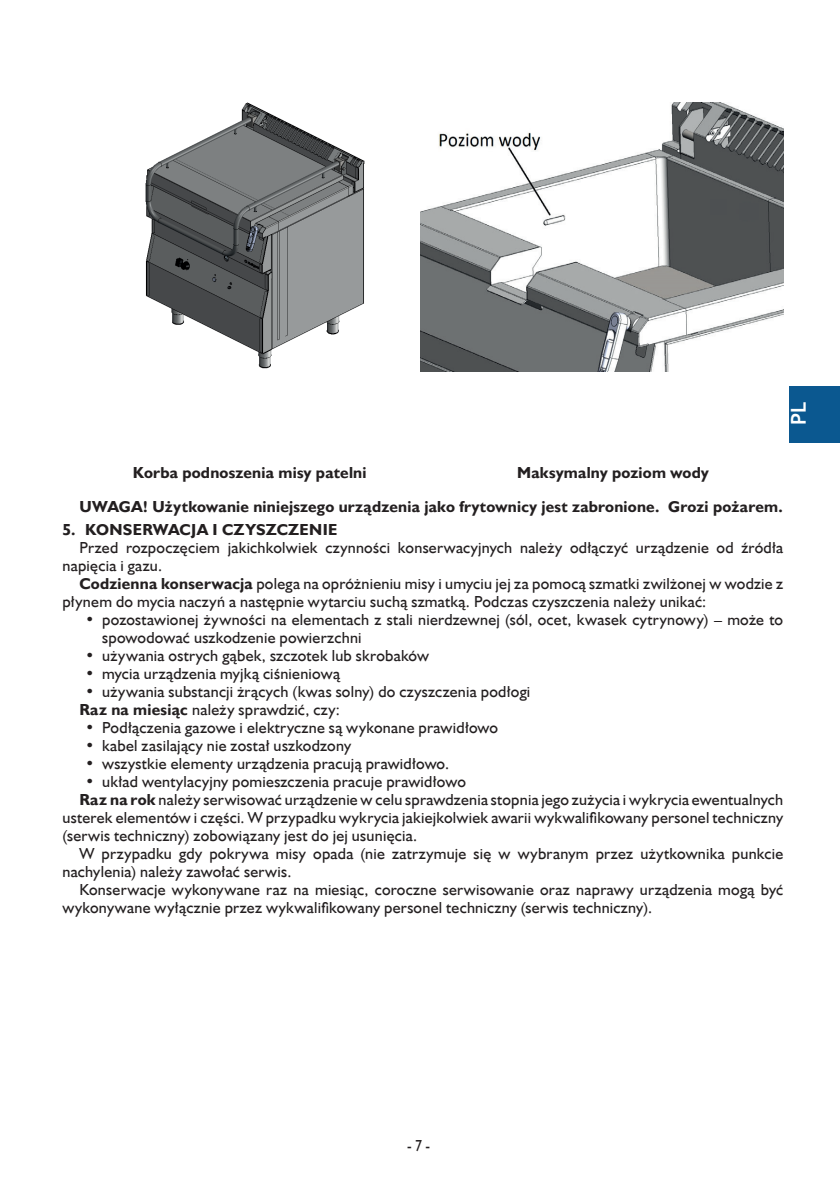
<style>
.page{position:relative;width:840px;height:1191px;background:#fff}
.page>*{position:absolute;margin:0;border:0;box-sizing:border-box;transform-origin:0 0}
.t1{font:700 20.6px "Trebuchet MS";color:#fff}
.t2{font:16px/18px "Humanst 521 EU";letter-spacing:.015em;color:#231f20}
.t3{font:700 16px/34px "Humanst 521 EU";letter-spacing:.015em;color:#231f20}
.t4{font:16px "Humanst 521 EU";letter-spacing:.015em;color:#231f20;scale:.86 1}
.s1{font-weight:700}
</style>
<div class="page">
<div style="left:788px;top:386px;width:51px;height:56px;background:#0b5890"></div>
<img style="left:420px;top:102px;width:362px;height:269px">
<div style="left:710px;top:199px;width:16px;height:15px;background:#4d5052"></div>
<div style="left:738px;top:203px;width:20px;height:16px;background:#4d5052"></div>
<img style="left:145px;top:102px;width:220px;height:267px">
<div style="left:219px;top:274px;width:6px;height:14px;background:#5a5d5e"></div>
<p class="t1" style="left:785px;top:425px;width:25px;rotate:-90deg">PL</p>
<p class="t3" style="left:79px;top:455px;width:704px;text-indent:437px">Maksymalny poziom wody<br>UWAGA! Użytkowanie niniejszego urządzenia jako frytownicy jest zabronione. Grozi pożarem.</p>
<p class="t3" style="left:62px;top:513px;width:276px">5. KONSERWACJA I CZYSZCZENIE</p>
<p class="t2" style="left:62px;top:539px;width:722px;text-indent:17px">Przed rozpoczęciem jakichkolwiek czynności konserwacyjnych należy odłączyć urządzenie od źródła napięcia i gazu.</p>
<p class="t2" style="left:62px;top:575px;width:721px;text-indent:17px"><span class="s1">Codzienna konserwacja</span> polega na opróżnieniu misy i umyciu jej za pomocą szmatki zwilżonej w wodzie z płynem do mycia naczyń a następnie wytarciu suchą szmatką. Podczas czyszczenia należy unikać:</p>
<p class="t2" style="left:102px;top:611px;width:682px;text-indent:-17px"><span class="s1">•</span> pozostawionej żywności na elementach z stali nierdzewnej (sól, ocet, kwasek cytrynowy) – może to spowodować uszkodzenie powierzchni</p>
<p class="t2" style="left:85px;top:647px;width:345px"><span class="s1">•</span> używania ostrych gąbek, szczotek lub skrobaków</p>
<p class="t2" style="left:85px;top:665px;width:256px"><span class="s1">•</span> mycia urządzenia myjką ciśnieniową</p>
<p class="t2" style="left:79px;top:683px;width:452px;text-indent:6px"><span class="s1">•</span> używania substancji żrących (kwas solny) do czyszczenia podłogi<br><span class="s1">Raz na miesiąc</span> należy sprawdzić, czy:</p>
<p class="t2" style="left:85px;top:719px;width:414px"><span class="s1">•</span> Podłączenia gazowe i elektryczne są wykonane prawidłowo</p>
<p class="t2" style="left:85px;top:737px;width:267px"><span class="s1">•</span> kabel zasilający nie został uszkodzony</p>
<p class="t2" style="left:85px;top:755px;width:365px"><span class="s1">•</span> wszystkie elementy urządzenia pracują prawidłowo.</p>
<p class="t2" style="left:85px;top:773px;width:382px"><span class="s1">•</span> układ wentylacyjny pomieszczenia pracuje prawidłowo</p>
<p class="t2" style="left:79px;top:791px;width:705px"><span class="s1">Raz na rok</span> należy serwisować urządzenie w celu sprawdzenia stopnia jego zużycia i wykrycia ewentualnych</p>
<p class="t2" style="left:62px;top:809px;width:721px">usterek elementów i części. W przypadku wykrycia jakiejkolwiek awarii wykwalifikowany personel techniczny</p>
<p class="t2" style="left:62px;top:827px;width:356px">(serwis techniczny) zobowiązany jest do jej usunięcia.</p>
<p class="t2" style="left:79px;top:845px;width:705px">W przypadku gdy pokrywa misy opada (nie zatrzymuje się w wybranym przez użytkownika punkcie</p>
<p class="t2" style="left:62px;top:863px;width:230px">nachylenia) należy zawołać serwis.</p>
<p class="t2" style="left:79px;top:881px;width:704px">Konserwacje wykonywane raz na miesiąc, coroczne serwisowanie oraz naprawy urządzenia mogą być</p>
<p class="t2" style="left:62px;top:899px;width:590px">wykonywane wyłącznie przez wykwalifikowany personel techniczny (serwis techniczny).</p>
<p class="t3" style="left:133px;top:455px;width:235px">Korba podnoszenia misy patelni</p>
<p class="t4" style="left:407px;top:1135px;width:28px">- 7 -</p>
</div>
